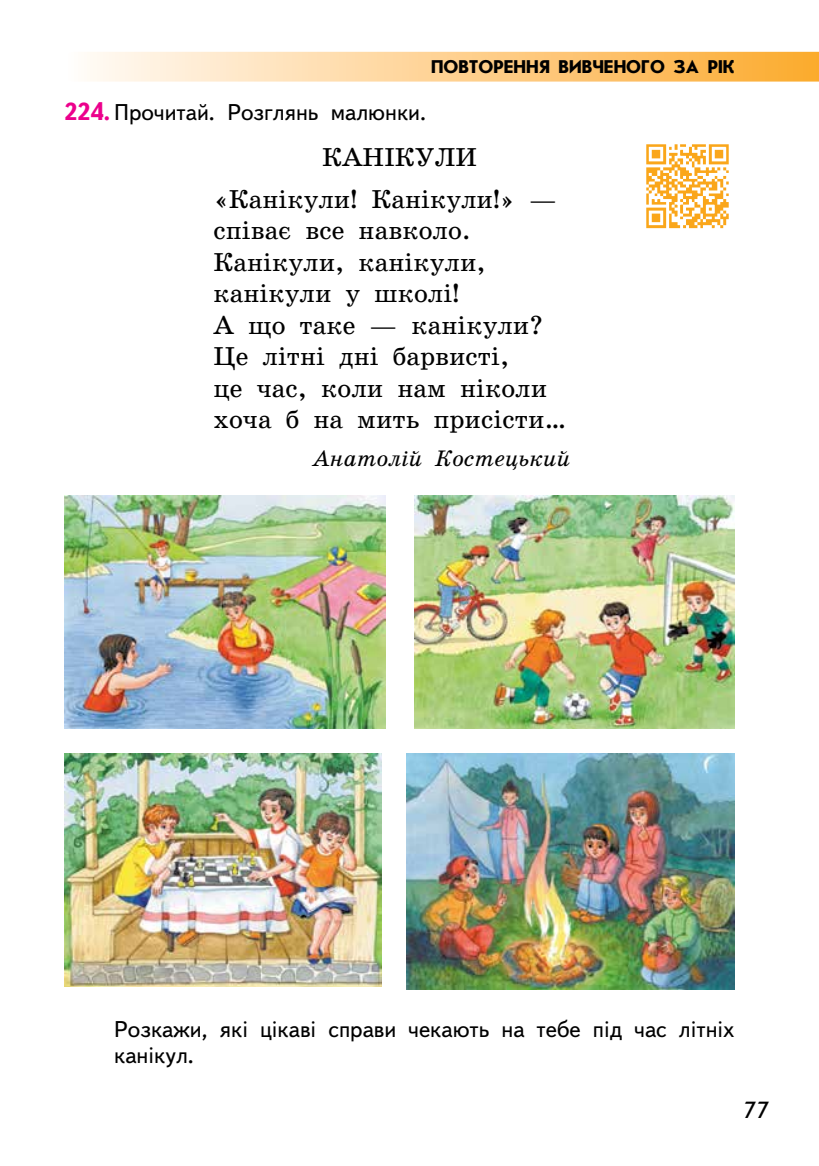
<style>
.page{position:relative;width:819px;height:1166px;background:#fff}
.page>*{position:absolute;margin:0;border:0;box-sizing:border-box;transform-origin:0 0}
.t1{font:26.25px/31.5px "School Book C";color:#000;text-align:center}
.t2{font:24.5px "Journal Sans C";color:#000}
.t3{font:22.75px/26.2px "Text Book C";color:#000}
.t4{font:italic 22.75px "School Book C";color:#000}
.t5{font:700 19.25px "Journal Sans C";color:#000}
.s1{font-weight:700;font-size:24.5px;color:#ec008c}
</style>
<div class="page">
<svg style="left:87px;top:52px;width:732px;height:30px"></svg>
<img style="left:64px;top:495px;width:321px;height:233px">
<img style="left:415px;top:496px;width:319px;height:232px">
<img style="left:64px;top:753px;width:318px;height:233px">
<img style="left:406px;top:753px;width:328px;height:236px">
<img style="left:646px;top:144px;width:83px;height:84px">
<p class="t5" style="left:431px;top:57px;width:305px">ПОВТОРЕННЯ ВИВЧЕНОГО ЗА РІК</p>
<p class="t3" style="left:64px;top:99px;width:363px"><span class="s1">224.</span> Прочитай. Розглянь малюнки.</p>
<p class="t1" style="left:213px;top:137px;width:345px;line-height:41.5px">Канікули<br>«Канікули! Канікули!» —</p>
<p class="t1" style="left:213px;top:215px;width:355px;text-align:left">співає все навколо.<br>Канікули, канікули, канікули у школі!<br>А що таке — канікули?<br>Це літні дні барвисті,<br>це час, коли нам ніколи хоча б на мить присісти…</p>
<p class="t4" style="left:314px;top:445px;width:258px">Анатолій Костецький</p>
<p class="t3" style="left:114px;top:1016px;width:622px">Розкажи, які цікаві справи чекають на тебе під час літніх канікул.</p>
<p class="t2" style="left:744px;top:1097px;width:27px">77</p>
</div>
